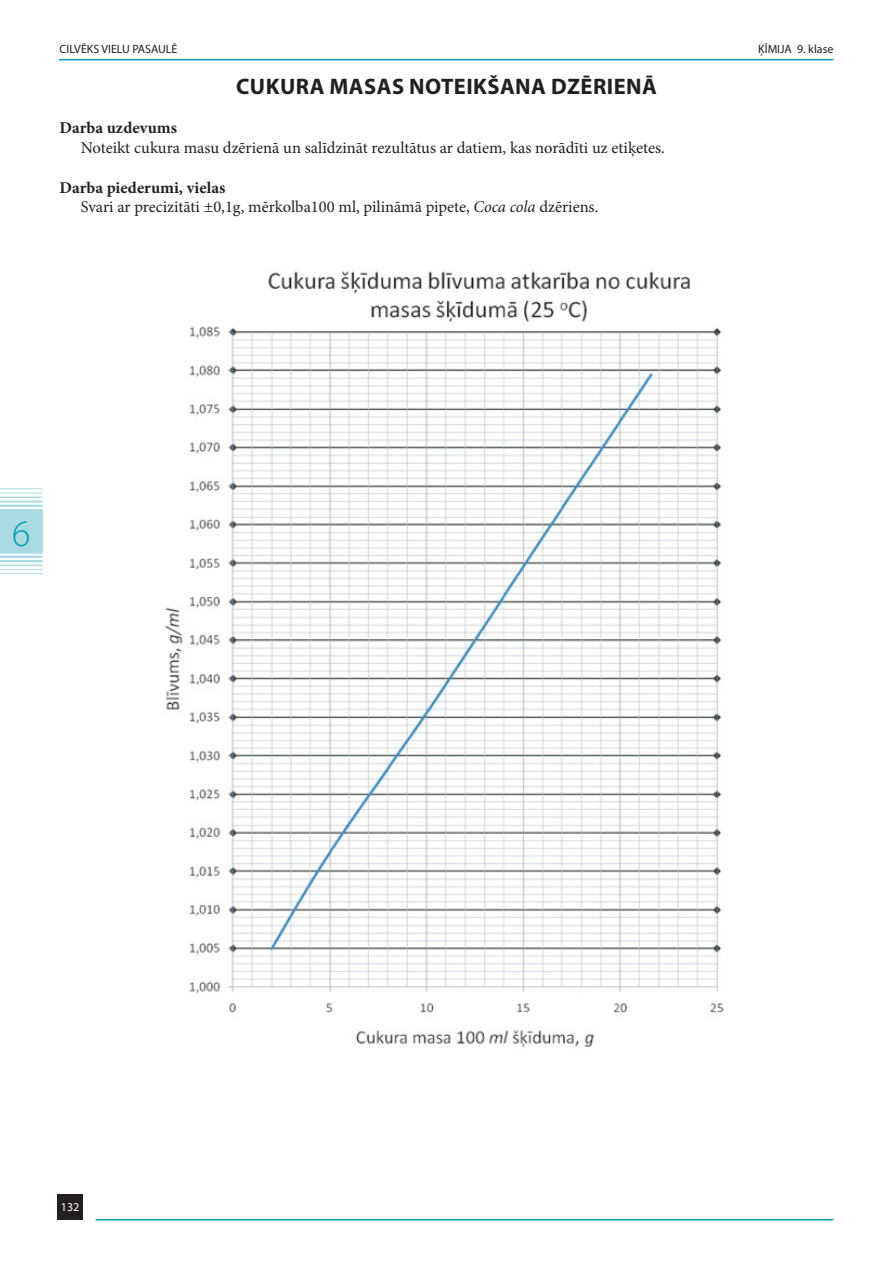
<style>
.page{position:relative;width:893px;height:1263px;background:#fff}
.page>*{position:absolute;margin:0;border:0;box-sizing:border-box;transform-origin:0 0}
.t1{font:300 37.5px "Myriad Pro";color:#00a0b0}
.t2{font:700 22.5px "Myriad Pro";letter-spacing:.02em;color:#231f20}
.t3{font:16.5px/19.8px "Minion Pro";color:#231f20}
.t4{font:700 16.5px "Minion Pro";letter-spacing:.005em;color:#231f20}
.t5{font:12px "Myriad Pro";color:#231f20}
.t6{font:12px "Myriad Pro";color:#fff}
.s1{font-weight:700}
.s2{font-style:italic}
</style>
<div class="page">
<hr style="left:59px;top:59px;width:774px;height:1px;background:#00a0b0">
<div style="left:57px;top:1194px;width:26px;height:25px;background:#231f20"></div>
<hr style="left:96px;top:1219px;width:737px;height:1px;background:#00a0b0">
<hr style="left:0;top:488px;width:43px;height:1px;background:#aadbe2">
<hr style="left:0;top:493px;width:43px;height:1px;background:#aadbe2">
<hr style="left:0;top:496px;width:43px;height:2px;background:#aadbe2">
<hr style="left:0;top:500px;width:43px;height:2px;background:#aadbe2">
<hr style="left:0;top:505px;width:43px;height:2px;background:#aadbe2">
<hr style="left:0;top:509px;width:43px;height:2px;background:#aadbe2">
<hr style="left:0;top:551px;width:43px;height:3px;background:#aadbe2">
<hr style="left:0;top:556px;width:43px;height:2px;background:#aadbe2">
<hr style="left:0;top:560px;width:43px;height:2px;background:#aadbe2">
<hr style="left:0;top:565px;width:43px;height:1px;background:#aadbe2">
<hr style="left:0;top:569px;width:43px;height:1px;background:#aadbe2">
<hr style="left:0;top:574px;width:43px;height:1px;background:#aadbe2">
<div style="left:0;top:510px;width:43px;height:43px;background:#aadbe2"></div>
<img style="left:165px;top:271px;width:559px;height:776px">
<p class="t5" style="left:60px;top:42px;width:119px">CILVĒKS VIELU PASAULĒ</p>
<p class="t5" style="left:758px;top:42px;width:77px">ĶĪMIJA 9. klase</p>
<h2 class="t2" style="left:236px;top:71px;width:422px">CUKURA MASAS NOTEIKŠANA DZĒRIENĀ</h2>
<p class="t4" style="left:60px;top:116px;width:119px">Darba uzdevums</p>
<p class="t3" style="left:81px;top:138px;width:586px">Noteikt cukura masu dzērienā un salīdzināt rezultātus ar datiem, kas norādīti uz etiķetes.</p>
<p class="t3" style="left:81px;top:178px;width:519px;text-indent:-21px"><span class="s1">Darba piederumi, vielas<br></span>Svari ar precizitāti ±0,1g, mērkolba100 ml, pilināmā pipete, <span class="s2">Coca cola</span> dzēriens.</p>
<h1 class="t1" style="left:12px;top:512px;width:20px">6</h1>
<p class="t6" style="left:61px;top:1200px;width:20px">132</p>
</div>
